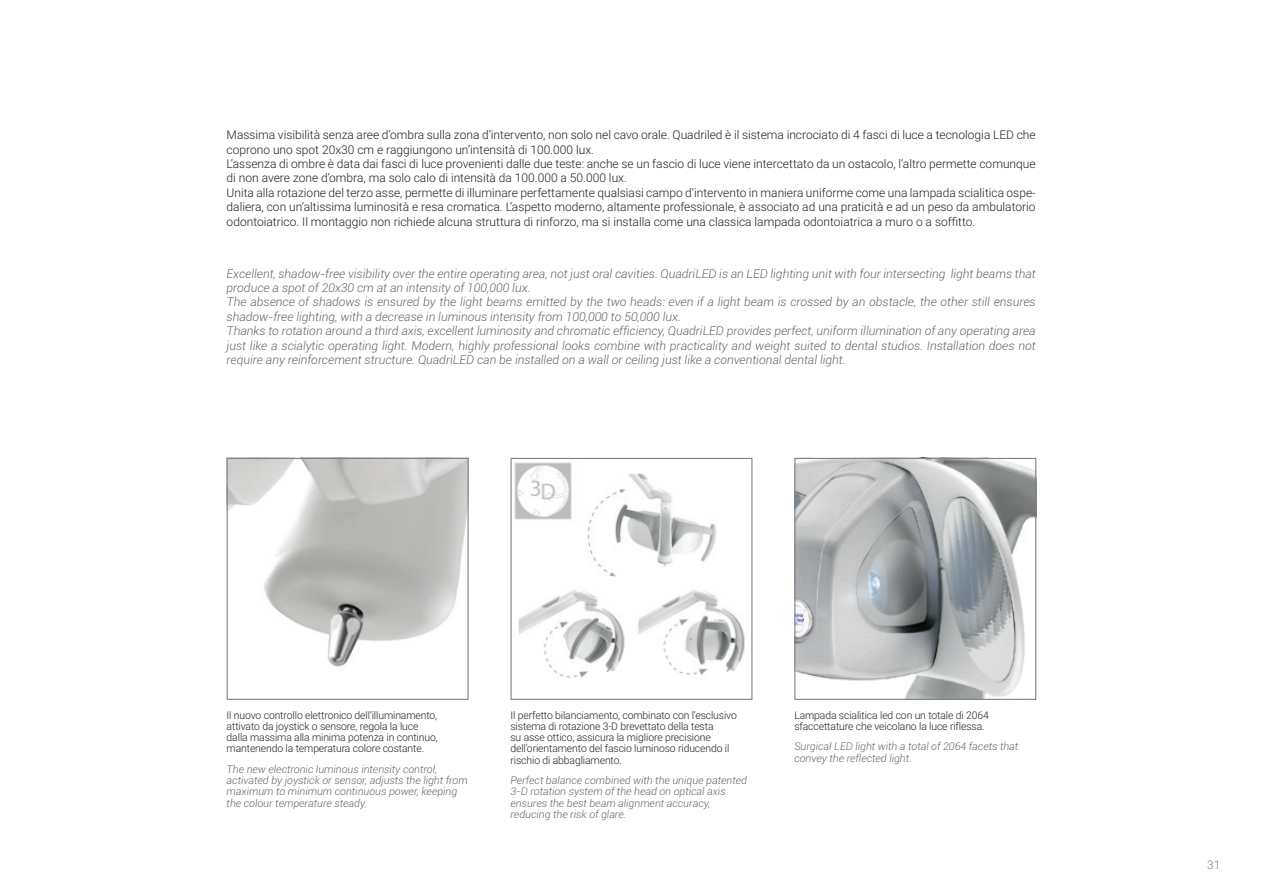
<style>
.page{position:relative;width:1263px;height:893px;background:#fff}
.page>*{position:absolute;margin:0;border:0;box-sizing:border-box;transform-origin:0 0}
.t1{font:300 12px/14.4px "Roboto";color:#231f20}
.t2{font:italic 300 12px/14.4px "Roboto";color:#636366}
.t3{font:300 12px "Roboto";color:#808285}
.t4{font:300 10.5px/11.2px "Roboto";letter-spacing:-.01em;color:#231f20}
.t5{font:italic 300 10.5px/11.2px "Roboto";color:#636366}
</style>
<div class="page">
<img style="left:229px;top:460px;width:238px;height:207px">
<div style="left:227px;top:458px;width:242px;height:242px;border:1px solid #808285"></div>
<img style="left:514px;top:462px;width:231px;height:216px">
<div style="left:510px;top:458px;width:242px;height:242px;border:1px solid #808285"></div>
<img style="left:796px;top:460px;width:238px;height:238px">
<div style="left:794px;top:458px;width:242px;height:242px;border:1px solid #808285"></div>
<p class="t1" style="left:227px;top:127px;width:810px">Massima visibilità senza aree d’ombra sulla zona d’intervento, non solo nel cavo orale. Quadriled è il sistema incrociato di 4 fasci di luce a tecnologia LED che coprono uno spot 20x30 cm e raggiungono un’intensità di 100.000 lux.<br>L’assenza di ombre è data dai fasci di luce provenienti dalle due teste: anche se un fascio di luce viene intercettato da un ostacolo, l’altro permette comunque di non avere zone d’ombra, ma solo calo di intensità da 100.000 a 50.000 lux.<br>Unita alla rotazione del terzo asse, permette di illuminare perfettamente qualsiasi campo d’intervento in maniera uniforme come una lampada scialitica ospe&shy;daliera, con un’altissima luminosità e resa cromatica. L’aspetto moderno, altamente professionale, è associato ad una praticità e ad un peso da ambulatorio odontoiatrico. Il montaggio non richiede alcuna struttura di rinforzo, ma si installa come una classica lampada odontoiatrica a muro o a soffitto.</p>
<p class="t2" style="left:227px;top:266px;width:810px">Excellent, shadow-free visibility over the entire operating area, not just oral cavities. QuadriLED is an LED lighting unit with four intersecting light beams that produce a spot of 20x30 cm at an intensity of 100,000 lux.<br>The absence of shadows is ensured by the light beams emitted by the two heads: even if a light beam is crossed by an obstacle, the other still ensures shadow-free lighting, with a decrease in luminous intensity from 100,000 to 50,000 lux.<br>Thanks to rotation around a third axis, excellent luminosity and chromatic efficiency, QuadriLED provides perfect, uniform illumination of any operating area just like a scialytic operating light. Modern, highly professional looks combine with practicality and weight suited to dental studios. Installation does not require any reinforcement structure. QuadriLED can be installed on a wall or ceiling just like a conventional dental light.</p>
<p class="t4" style="left:227px;top:709px;width:213px">Il nuovo controllo elettronico dell’illuminamento, attivato da joystick o sensore, regola la luce dalla massima alla minima potenza in continuo, mantenendo la temperatura colore costante.</p>
<p class="t4" style="left:510px;top:709px;width:228px">Il perfetto bilanciamento, combinato con l’esclusivo sistema di rotazione 3-D brevettato della testa<br>su asse ottico, assicura la migliore precisione dell’orientamento del fascio luminoso riducendo il rischio di abbagliamento.</p>
<p class="t4" style="left:794px;top:709px;width:196px">Lampada scialitica led con un totale di 2064 sfaccettature che veicolano la luce riflessa.</p>
<p class="t5" style="left:227px;top:763px;width:243px">The new electronic luminous intensity control, activated by joystick or sensor, adjusts the light from maximum to minimum continuous power, keeping the colour temperature steady.</p>
<p class="t5" style="left:510px;top:774px;width:238px">Perfect balance combined with the unique patented 3-D rotation system of the head on optical axis ensures the best beam alignment accuracy, reducing the risk of glare.</p>
<p class="t5" style="left:794px;top:741px;width:225px">Surgical LED light with a total of 2064 facets that convey the reflected light.</p>
<p class="t3" style="left:1207px;top:857px;width:15px">31</p>
</div>
